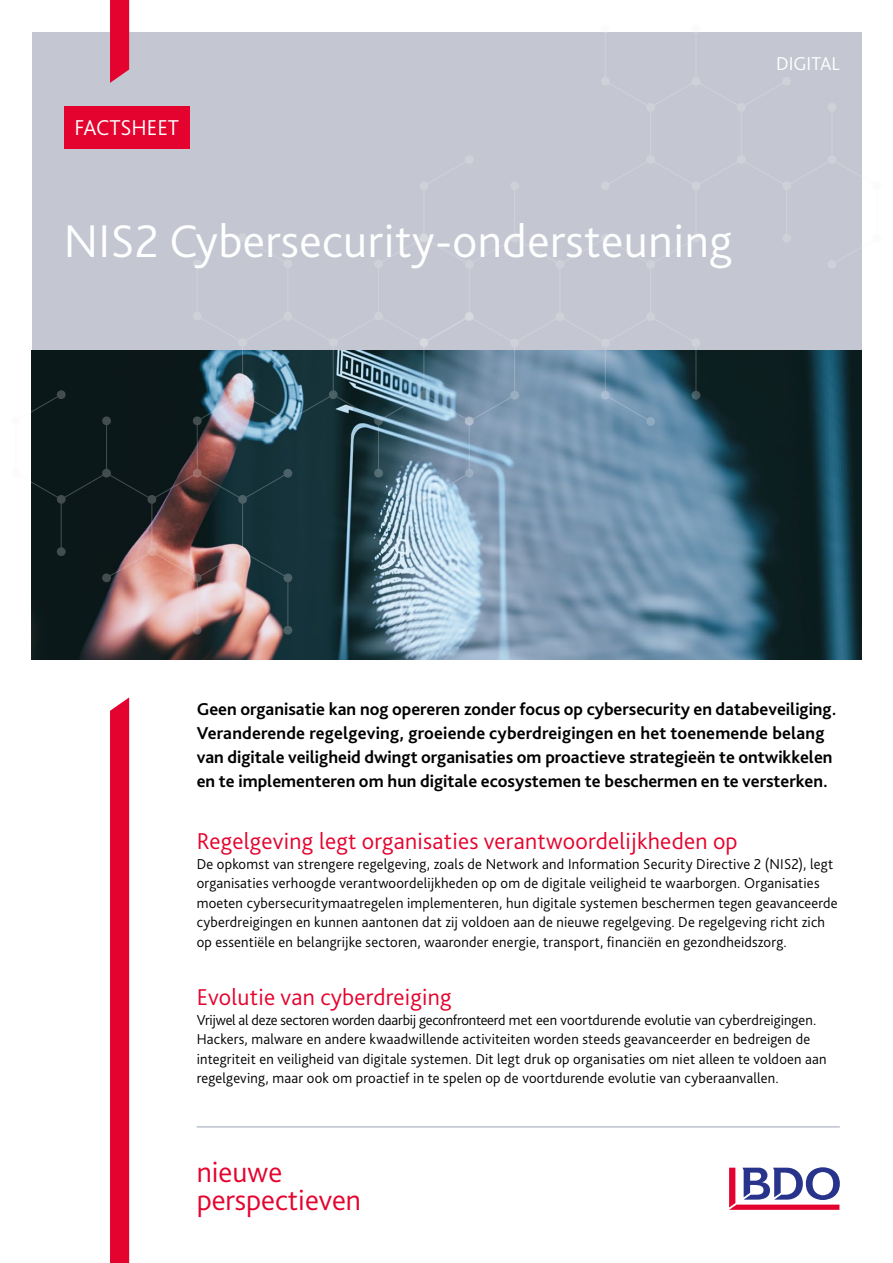
<style>
.page{position:relative;width:893px;height:1263px;background:#fff}
.page>*{position:absolute;margin:0;border:0;box-sizing:border-box;transform-origin:0 0}
.t1{font:300 48px "Bliss Pro";letter-spacing:.01em;color:#fff}
.t2{font:300 30px/28.3px "Bliss Pro";color:#e4032e}
.t3{font:300 24px "Bliss Pro";letter-spacing:.01em;color:#e4032e}
.t4{font:300 22.5px "Bliss Pro";color:#fff}
.t5{font:300 19.5px "Bliss Pro";color:#fff}
.t6{font:700 18px/24px "Bliss Pro";color:#000}
.t7{font:300 15px/19.5px "Bliss Pro";letter-spacing:.01em;color:#000}
</style>
<div class="page">
<div style="left:32px;top:32px;width:829px;height:319px;background:#c4c7d2"></div>
<div style="left:110px;top:697px;width:19px;height:566px;background:#e4032e"></div>
<svg style="left:110px;top:0;width:19px;height:83px;background:#e1133b"></svg>
<svg style="left:729px;top:1167px;width:111px;height:43px"></svg>
<hr style="left:197px;top:1126px;width:643px;height:1px;background:#a6adbc">
<div style="left:64px;top:106px;width:126px;height:43px;background:#e4032e"></div>
<img style="left:32px;top:426px;width:829px;height:233px">
<svg style="left:420px;top:32px;width:442px;height:394px"></svg>
<img style="left:31px;top:233px;width:443px;height:402px">
<h3 class="t4" style="left:74px;top:114px;width:106px">FACTSHEET</h3>
<h1 class="t1" style="left:64px;top:212px;width:670px">NIS2 Cybersecurity-ondersteuning</h1>
<h3 class="t5" style="left:776px;top:51px;width:65px">DIGITAL</h3>
<p class="t6" style="left:197px;top:697px;width:641px">Geen organisatie kan nog opereren zonder focus op cybersecurity en databeveiliging.<br>Veranderende regelgeving, groeiende cyberdreigingen en het toenemende belang van digitale veiligheid dwingt organisaties om proactieve strategieën te ontwikkelen en te implementeren om hun digitale ecosystemen te beschermen en te versterken.</p>
<h3 class="t3" style="left:197px;top:826px;width:542px">Regelgeving legt organisaties verantwoordelijkheden op</h3>
<p class="t7" style="left:197px;top:853px;width:643px">De opkomst van strengere regelgeving, zoals de Network and Information Security Directive 2 (NIS2), legt organisaties verhoogde verantwoordelijkheden op om de digitale veiligheid te waarborgen. Organisaties moeten cybersecuritymaatregelen implementeren, hun digitale systemen beschermen tegen geavanceerde cyberdreigingen en kunnen aantonen dat zij voldoen aan de nieuwe regelgeving. De regelgeving richt zich op essentiële en belangrijke sectoren, waaronder energie, transport, financiën en gezondheidszorg.</p>
<h3 class="t3" style="left:197px;top:982px;width:256px">Evolutie van cyberdreiging</h3>
<p class="t7" style="left:197px;top:1009px;width:632px">Vrijwel al deze sectoren worden daarbij geconfronteerd met een voortdurende evolutie van cyberdreigingen.<br>Hackers, malware en andere kwaadwillende activiteiten worden steeds geavanceerder en bedreigen de integriteit en veiligheid van digitale systemen. Dit legt druk op organisaties om niet alleen te voldoen aan regelgeving, maar ook om proactief in te spelen op de voortdurende evolutie van cyberaanvallen.</p>
<h2 class="t2" style="left:197px;top:1157px;width:166px">nieuwe perspectieven</h2>
</div>
